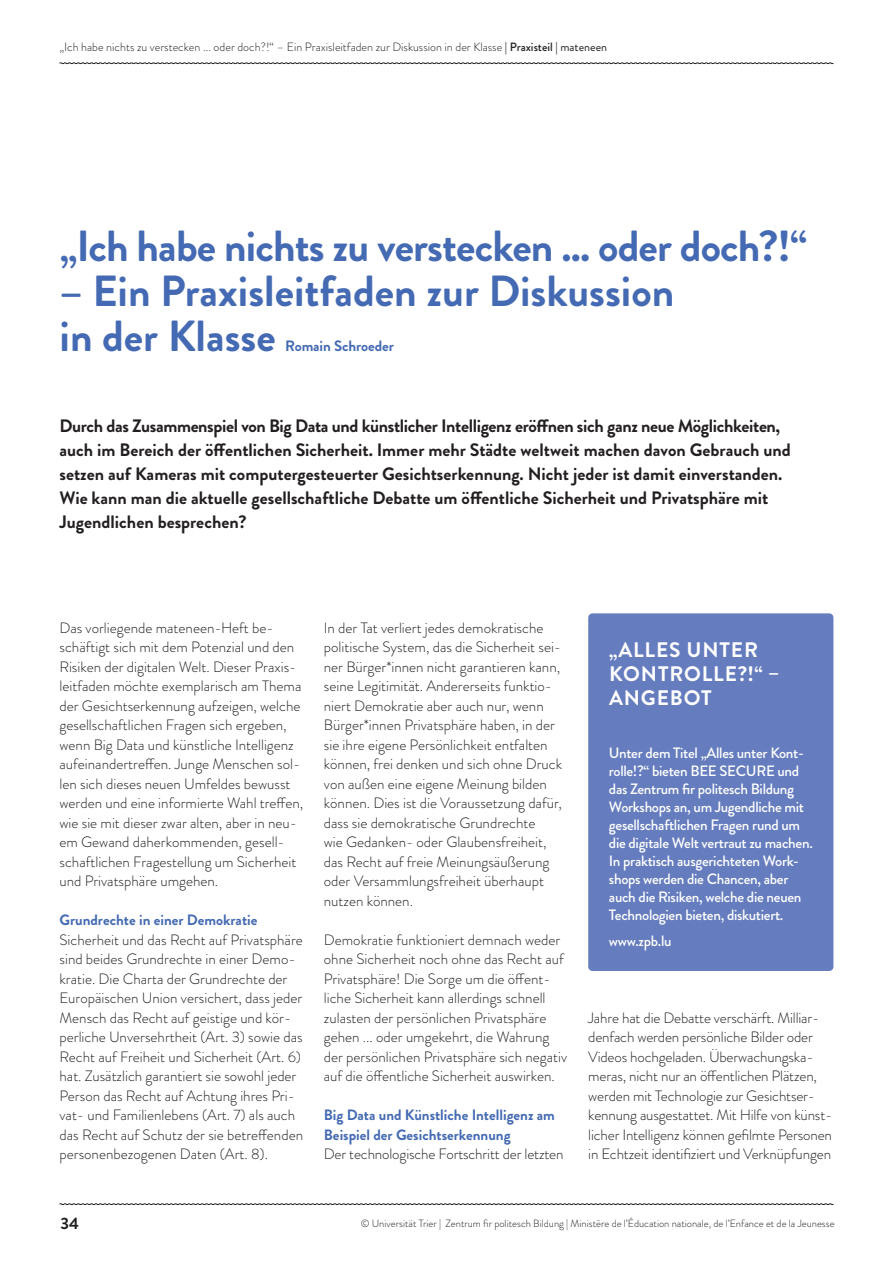
<style>
.page{position:relative;width:893px;height:1263px;background:#fff}
.page>*{position:absolute;margin:0;border:0;box-sizing:border-box;transform-origin:0 0}
.Titel{font:700 43.5px/45px "Brandon Grotesque";letter-spacing:-.005em;color:#446ab3}
.Intertitre{font:700 21px/24px "Brandon Grotesque";letter-spacing:.04em;color:#fff}
.Soustitre{font:700 18px/24px "Brandon Grotesque";color:#231f20}
.t1{font:700 16.5px "Brandon Grotesque";color:#231f20}
.Fußnote___Ende{font:300 15px/19.5px "Brandon Grotesque";color:#231f20}
.t2{font:500 15px/18px "Brandon Grotesque";letter-spacing:-.02em;color:#fff}
.fließtext_f{font:700 15px/19.5px "Brandon Grotesque";color:#446ab3}
.Titel-2{font:700 15px "Brandon Grotesque";letter-spacing:-.005em;color:#446ab3}
.t3{font:300 12px "Brandon Grotesque";color:#231f20}
.t4{font:300 10.5px "Brandon Grotesque";color:#231f20}
.s1{font-weight:500}
.s2{font-weight:400}
</style>
<div class="page">
<svg style="left:59px;top:1203px;width:775px;height:2px;background:#868384"></svg>
<svg style="left:59px;top:62px;width:775px;height:2px;background:#878586"></svg>
<div style="left:588px;top:613px;width:245px;height:358px;background:#657cbe;border-radius:4px"></div>
<p class="t3" style="left:60px;top:39px;width:549px">„Ich habe nichts zu verstecken ... oder doch?!“ – Ein Praxisleitfaden zur Diskussion in der Klasse <span class="s1">| Praxisteil |</span> <span class="s2">mateneen</span></p>
<p class="Titel" style="left:60px;top:224px;width:749px">„Ich habe nichts zu verstecken ... oder doch?!“</p>
<p class="Titel" style="left:60px;top:269px;width:616px">– Ein Praxisleitfaden zur Diskussion in der Klasse</p>
<p class="Titel-2" style="left:285px;top:335px;width:110px">Romain Schroeder</p>
<p class="Soustitre" style="left:60px;top:414px;width:733px">Durch das Zusammenspiel von Big Data und künstlicher Intelligenz eröffnen sich ganz neue Möglichkeiten, auch im Bereich der öffentlichen Sicherheit. Immer mehr Städte weltweit machen davon Gebrauch und setzen auf Kameras mit computergesteuerter Gesichtserkennung. Nicht jeder ist damit einverstanden.<br>Wie kann man die aktuelle gesellschaftliche Debatte um öffentliche Sicherheit und Privatsphäre mit Jugendlichen besprechen?</p>
<p class="Fußnote___Ende" style="left:60px;top:618px;width:245px">Das vorliegende mateneen-Heft be&shy;schäftigt sich mit dem Potenzial und den Risiken der digitalen Welt. Dieser Praxis&shy;leitfaden möchte exemplarisch am Thema der Gesichtserkennung aufzeigen, welche gesellschaftlichen Fragen sich ergeben, wenn Big Data und künstliche Intelligenz aufeinandertreffen. Junge Menschen sol&shy;len sich dieses neuen Umfeldes bewusst werden und eine informierte Wahl treffen, wie sie mit dieser zwar alten, aber in neu&shy;em Gewand daherkommenden, gesell&shy;schaftlichen Fragestellung um Sicherheit und Privatsphäre umgehen.</p>
<p class="fließtext_f" style="left:60px;top:911px;width:199px">Grundrechte in einer Demokratie</p>
<p class="Fußnote___Ende" style="left:60px;top:930px;width:245px">Sicherheit und das Recht auf Privatsphäre sind beides Grundrechte in einer Demo&shy;kratie. Die Charta der Grundrechte der Europäischen Union versichert, dass jeder Mensch das Recht auf geistige und kör&shy;perliche Unversehrtheit (Art. 3) sowie das Recht auf Freiheit und Sicherheit (Art. 6) hat. Zusätzlich garantiert sie sowohl jeder Person das Recht auf Achtung ihres Pri&shy;vat- und Familienlebens (Art. 7) als auch das Recht auf Schutz der sie betreffenden personenbezogenen Daten (Art. 8).</p>
<p class="Fußnote___Ende" style="left:324px;top:618px;width:240px">In der Tat verliert jedes demokratische politische System, das die Sicherheit sei&shy;ner Bürger*innen nicht garantieren kann, seine Legitimität. Andererseits funktio&shy;niert Demokratie aber auch nur, wenn Bürger*innen Privatsphäre haben, in der sie ihre eigene Persönlichkeit entfalten können, frei denken und sich ohne Druck von außen eine eigene Meinung bilden können. Dies ist die Voraussetzung dafür, dass sie demokratische Grundrechte<br>wie Gedanken- oder Glaubensfreiheit, das Recht auf freie Meinungsäußerung oder Versammlungsfreiheit überhaupt nutzen können.</p>
<p class="Fußnote___Ende" style="left:324px;top:930px;width:245px">Demokratie funktioniert demnach weder ohne Sicherheit noch ohne das Recht auf Privatsphäre! Die Sorge um die öffent&shy;liche Sicherheit kann allerdings schnell zulasten der persönlichen Privatsphäre gehen ... oder umgekehrt, die Wahrung der persönlichen Privatsphäre sich negativ auf die öffentliche Sicherheit auswirken.</p>
<p class="fließtext_f" style="left:324px;top:1106px;width:233px">Big Data und Künstliche Intelligenz am<br>Beispiel der Gesichtserkennung</p>
<p class="Fußnote___Ende" style="left:324px;top:1144px;width:241px">Der technologische Fortschritt der letzten</p>
<p class="Intertitre" style="left:609px;top:638px;width:172px">„ALLES UNTER<br>KONTROLLE?!“ –<br>ANGEBOT</p>
<p class="t2" style="left:609px;top:744px;width:205px">Unter dem Titel „Alles unter Kont&shy;rolle!?“ bieten BEE SECURE und das Zentrum fir politesch Bildung Workshops an, um Jugendliche mit gesellschaftlichen Fragen rund um die digitale Welt vertraut zu machen.<br>In praktisch ausgerichteten Work&shy;shops werden die Chancen, aber auch die Risiken, welche die neuen Technologien bieten, diskutiert.</p>
<p class="t2" style="left:609px;top:932px;width:64px">www.zpb.lu</p>
<p class="Fußnote___Ende" style="left:588px;top:1008px;width:246px">Jahre hat die Debatte verschärft. Milliar&shy;denfach werden persönliche Bilder oder Videos hochgeladen. Überwachungska&shy;meras, nicht nur an öffentlichen Plätzen, werden mit Technologie zur Gesichtser&shy;kennung ausgestattet. Mit Hilfe von künst&shy;licher Intelligenz können gefilmte Personen in Echtzeit identifiziert und Verknüpfungen</p>
<p class="t1" style="left:60px;top:1212px;width:20px">34</p>
<p class="t4" style="left:361px;top:1216px;width:475px">© Universität Trier | Zentrum fir politesch Bildung | Ministère de l’Éducation nationale, de l’Enfance et de la Jeunesse</p>
</div>
